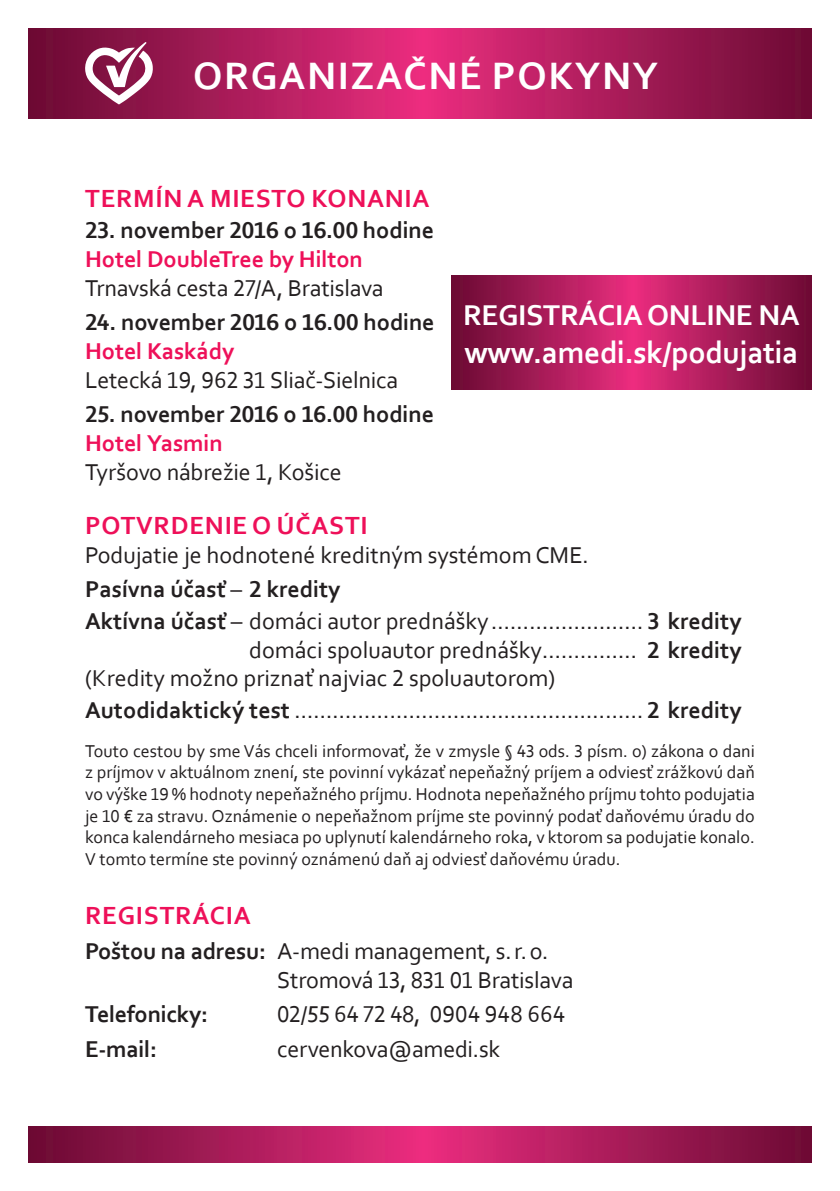
<style>
.page{position:relative;width:840px;height:1191px;background:#fff}
.page>*{position:absolute;margin:0;border:0;box-sizing:border-box;transform-origin:0 0}
.t1{font:700 40px "Corbel";letter-spacing:.04em;color:#fff}
.t2{font:700 32px "Corbel";letter-spacing:-.01em;color:#fff}
.t3{font:700 30px "Corbel";letter-spacing:-.01em;color:#fff}
.t4{font:700 26px "Corbel";letter-spacing:.03em;color:#ee1059}
.t5{font:24px/34.4px "Corbel";color:#231f20}
.t6{font:700 24px "Corbel";letter-spacing:-.01em;color:#231f20}
.t7{font:700 24px "Corbel";letter-spacing:-.005em;color:#ee1059}
.t8{font:18px/21.6px "Corbel";color:#231f20;text-align:justify}
.s1{font-weight:700}
</style>
<div class="page">
<svg style="left:28px;top:28px;width:783px;height:90px;background:#ab1c59"></svg>
<svg style="left:28px;top:1126px;width:783px;height:36px;background:#a91b58"></svg>
<svg style="left:85px;top:42px;width:68px;height:62px"></svg>
<svg style="left:451px;top:276px;width:360px;height:113px;background:#a91b58"></svg>
<h1 class="t1" style="left:193px;top:50px;width:466px">ORGANIZAČNÉ POKYNY</h1>
<p class="t4" style="left:85px;top:182px;width:346px">Termín a miestO konania</p>
<p class="t6" style="left:85px;top:215px;width:350px">23. november 2016 o 16.00 hodine</p>
<p class="t7" style="left:85px;top:244px;width:279px">Hotel DoubleTree by Hilton</p>
<p class="t5" style="left:85px;top:270px;width:300px">Trnavská cesta 27/A, Bratislava</p>
<p class="t6" style="left:85px;top:307px;width:351px">24. november 2016 o 16.00 hodine</p>
<p class="t7" style="left:85px;top:336px;width:151px">Hotel Kaskády</p>
<p class="t5" style="left:85px;top:362px;width:314px">Letecká 19, 962 31 Sliač-Sielnica</p>
<p class="t6" style="left:85px;top:399px;width:350px">25. november 2016 o 16.00 hodine</p>
<p class="t7" style="left:85px;top:428px;width:139px">Hotel Yasmin</p>
<p class="t5" style="left:85px;top:454px;width:258px">Tyršovo nábrežie 1, Košice</p>
<p class="t4" style="left:85px;top:509px;width:227px">POTVRDENI E O ÚČAS</p>
<p class="t4" style="left:345px;top:509px;width:20px">TI</p>
<p class="t5" style="left:85px;top:537px;width:505px">Podujatie je hodnotené kreditným systémom CME.<br><span class="s1">Pasívna účasť</span> – <span class="s1">2 kredity</span></p>
<p class="t5" style="left:85px;top:603px;width:657px"><span class="s1">Aktívna účasť</span> – domáci autor prednášky........................ <span class="s1">3 kredity</span></p>
<p class="t5" style="left:249px;top:632px;width:493px">domáci spoluautor prednášky............... <span class="s1">2 kredity</span></p>
<p class="t5" style="left:85px;top:660px;width:471px">(Kredity možno priznať najviac 2 spoluautorom)</p>
<p class="t5" style="left:85px;top:692px;width:657px"><span class="s1">Autodidaktický test</span> ....................................................... <span class="s1">2 kredity</span></p>
<p class="t8" style="left:85px;top:739px;width:671px">Touto cestou by sme Vás chceli informovať, že v zmysle § 43 ods. 3 písm. o) zákona o dani z príjmov v aktuálnom znení, ste povinní vykázať nepeňažný príjem a odviesť zrážkovú daň vo výške 19 % hodnoty nepeňažného príjmu. Hodnota nepeňažného príjmu tohto podujatia je 10 € za stravu. Oznámenie o nepeňažnom príjme ste povinný podať daňovému úradu do konca kalendárneho mesiaca po uplynutí kalendárneho roka, v ktorom sa podujatie konalo.<br>V tomto termíne ste povinný oznámenú daň aj odviesť daňovému úradu.</p>
<p class="t4" style="left:85px;top:899px;width:17px">Reg</p>
<p class="t4" style="left:136px;top:899px;width:116px">istrácia</p>
<p class="t5" style="left:277px;top:935px;width:297px;line-height:28.8px;text-indent:-192px"><span class="s1">Poštou na adresu:</span> A-medi management, s.r.o.<br>Stromová 13, 831 01 Bratislava</p>
<p class="t6" style="left:85px;top:999px;width:124px">Telefonicky:</p>
<p class="t5" style="left:277px;top:996px;width:289px">02/55 64 72 48, 0904 948 664</p>
<p class="t6" style="left:85px;top:1033px;width:74px">E-mail:</p>
<p class="t5" style="left:277px;top:1030px;width:224px">cervenkova@amedi.sk</p>
<p class="t3" style="left:463px;top:296px;width:316px">REGISTRÁCIA ON LIN E NA</p>
<h2 class="t2" style="left:464px;top:332px;width:335px">www.amedi.sk/podujatia</h2>
</div>
